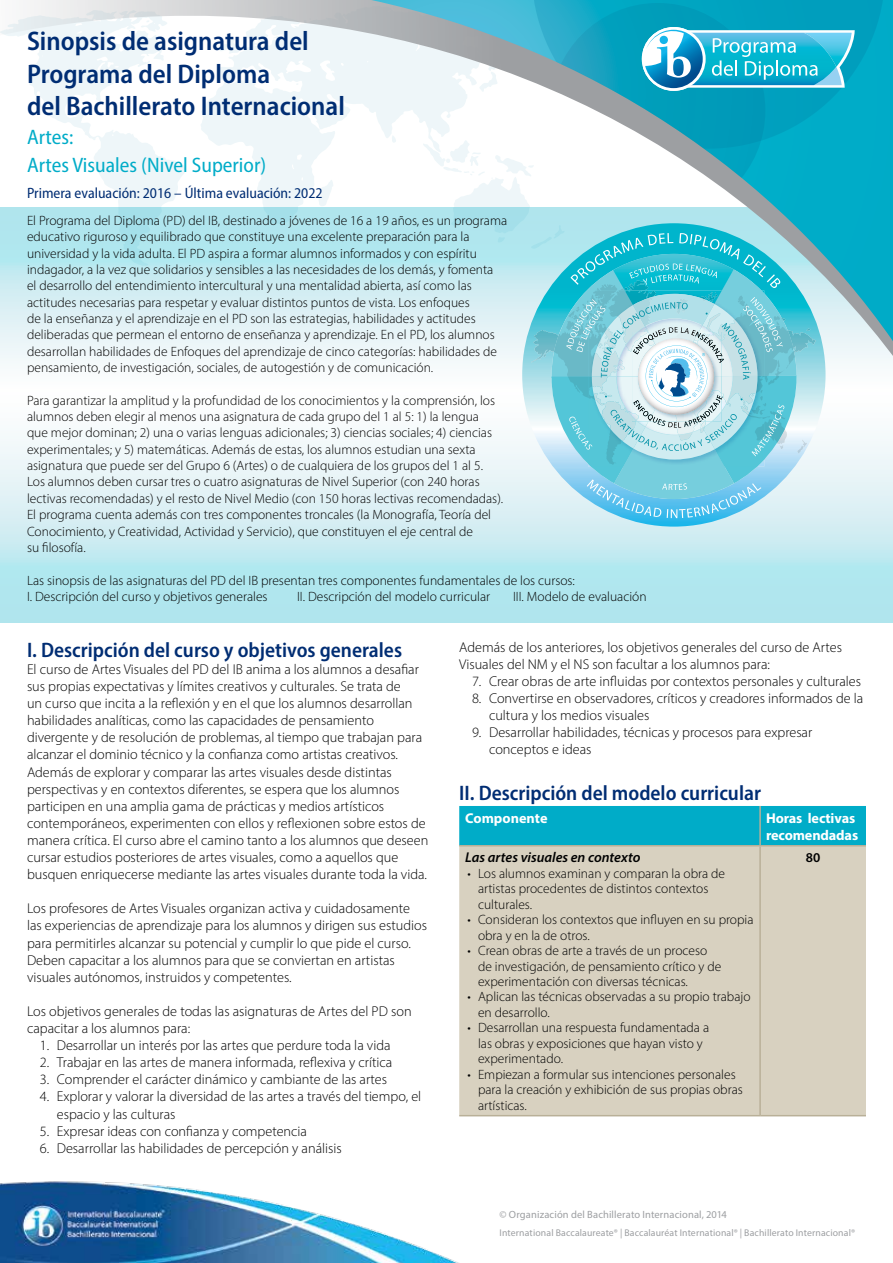
<style>
.page{position:relative;width:893px;height:1263px;background:#fff}
.page>*{position:absolute;margin:0;border:0;box-sizing:border-box;transform-origin:0 0}
.t1{font:600 semi-condensed 27px/32.4px "Myriad Pro";color:#002d73}
.t2{font:600 semi-condensed 21px "Myriad Pro";color:#002d73}
.t3{font:semi-condensed 21px/28.5px "Myriad Pro";color:#00acc8}
.t4{font:semi-condensed 15px "Myriad Pro";color:#002d73}
.t5{font:300 14.25px/17.1px "Myriad Pro";color:#000}
.t6{font:700 14.25px/17.1px "Myriad Pro";letter-spacing:-.01em;color:#fff}
.t7{font:italic 600 14.25px "Myriad Pro";color:#000}
.t8{font:300 13.5px/16.4px "Myriad Pro";color:#000}
.t9{font:600 13.5px "Myriad Pro";color:#000}
.t10{font:10.5px "Myriad Pro";letter-spacing:.01em;color:#9d9fa2}
.t11{font:9.75px "Myriad Pro";letter-spacing:.015em;color:#9d9fa2}
</style>
<div class="page">
<img style="left:0;top:1181px;width:459px;height:82px">
<div style="left:459px;top:806px;width:407px;height:39px;background:#00acc8"></div>
<div style="left:459px;top:846px;width:407px;height:269px;background:#d8d1c0"></div>
<hr style="left:759px;top:806px;width:2px;height:39px;background:#b9b098">
<hr style="left:459px;top:845px;width:301px;height:1px;background:#b9b098">
<hr style="left:760px;top:845px;width:106px;height:1px;background:#b9b098">
<hr style="left:759px;top:846px;width:2px;height:269px;background:#b9b098">
<hr style="left:459px;top:1115px;width:301px;height:1px;background:#b9b098">
<hr style="left:760px;top:1115px;width:106px;height:1px;background:#b9b098">
<svg style="left:0;top:436px;width:893px;height:187px"></svg>
<svg style="left:0;top:0;width:893px;height:386px"></svg>
<svg style="left:371px;top:0;width:522px;height:341px"></svg>
<svg style="left:532px;top:0;width:353px;height:149px"></svg>
<svg style="left:550px;top:3px;width:215px;height:215px;fill:#009fba"></svg>
<svg style="left:371px;top:0;width:22px;height:116px"></svg>
<svg style="left:522px;top:223px;width:303px;height:304px"></svg>
<svg style="left:423px;top:139px;width:388px;height:379px"></svg>
<svg style="left:642px;top:27px;width:213px;height:64px"></svg>
<h1 class="t1" style="left:27px;top:25px;width:319px">Sinopsis de asignatura del<br>Programa del Diploma<br>del Bachillerato Internacional</h1>
<h2 class="t3" style="left:27px;top:122px;width:241px">Artes:<br>Artes Visuales (Nivel Superior)</h2>
<p class="t4" style="left:27px;top:184px;width:297px">Primera evaluación: 2016 – Última evaluación: 2022</p>
<p class="t8" style="left:27px;top:212px;width:482px">El Programa del Diploma (PD) del IB, destinado a jóvenes de 16 a 19 años, es un programa educativo riguroso y equilibrado que constituye una excelente preparación para la universidad y la vida adulta. El PD aspira a formar alumnos informados y con espíritu indagador, a la vez que solidarios y sensibles a las necesidades de los demás, y fomenta<br>el desarrollo del entendimiento intercultural y una mentalidad abierta, así como las actitudes necesarias para respetar y evaluar distintos puntos de vista. Los enfoques<br>de la enseñanza y el aprendizaje en el PD son las estrategias, habilidades y actitudes deliberadas que permean el entorno de enseñanza y aprendizaje. En el PD, los alumnos desarrollan habilidades de Enfoques del aprendizaje de cinco categorías: habilidades de pensamiento, de investigación, sociales, de autogestión y de comunicación.</p>
<p class="t8" style="left:27px;top:392px;width:478px">Para garantizar la amplitud y la profundidad de los conocimientos y la comprensión, los alumnos deben elegir al menos una asignatura de cada grupo del 1 al 5: 1) la lengua que mejor dominan; 2) una o varias lenguas adicionales; 3) ciencias sociales; 4) ciencias experimentales; y 5) matemáticas. Además de estas, los alumnos estudian una sexta asignatura que puede ser del Grupo 6 (Artes) o de cualquiera de los grupos del 1 al 5.<br>Los alumnos deben cursar tres o cuatro asignaturas de Nivel Superior (con 240 horas lectivas recomendadas) y el resto de Nivel Medio (con 150 horas lectivas recomendadas).<br>El programa cuenta además con tres componentes troncales (la Monografía, Teoría del Conocimiento, y Creatividad, Actividad y Servicio), que constituyen el eje central de<br>su filosofía.</p>
<p class="t8" style="left:27px;top:572px;width:549px">Las sinopsis de las asignaturas del PD del IB presentan tres componentes fundamentales de los cursos:<br>I. Descripción del curso y objetivos generales</p>
<p class="t8" style="left:297px;top:588px;width:195px">II. Descripción del modelo curricular</p>
<p class="t8" style="left:513px;top:588px;width:135px">III. Modelo de evaluación</p>
<h2 class="t2" style="left:27px;top:637px;width:377px">I. Descripción del curso y objetivos generales</h2>
<p class="t5" style="left:27px;top:660px;width:403px">El curso de Artes Visuales del PD del IB anima a los alumnos a desafiar sus propias expectativas y límites creativos y culturales. Se trata de<br>un curso que incita a la reflexión y en el que los alumnos desarrollan habilidades analíticas, como las capacidades de pensamiento divergente y de resolución de problemas, al tiempo que trabajan para alcanzar el dominio técnico y la confianza como artistas creativos.<br>Además de explorar y comparar las artes visuales desde distintas perspectivas y en contextos diferentes, se espera que los alumnos participen en una amplia gama de prácticas y medios artísticos contemporáneos, experimenten con ellos y reflexionen sobre estos de manera crítica. El curso abre el camino tanto a los alumnos que deseen cursar estudios posteriores de artes visuales, como a aquellos que busquen enriquecerse mediante las artes visuales durante toda la vida.</p>
<p class="t5" style="left:27px;top:900px;width:402px">Los profesores de Artes Visuales organizan activa y cuidadosamente las experiencias de aprendizaje para los alumnos y dirigen sus estudios para permitirles alcanzar su potencial y cumplir lo que pide el curso.<br>Deben capacitar a los alumnos para que se conviertan en artistas visuales autónomos, instruidos y competentes.</p>
<p class="t5" style="left:27px;top:1002px;width:386px">Los objetivos generales de todas las asignaturas de Artes del PD son capacitar a los alumnos para:</p>
<p class="t5" style="left:40px;top:1037px;width:352px">1. Desarrollar un interés por las artes que perdure toda la vida</p>
<p class="t5" style="left:40px;top:1054px;width:354px">2. Trabajar en las artes de manera informada, reflexiva y crítica</p>
<p class="t5" style="left:40px;top:1071px;width:349px">3. Comprender el carácter dinámico y cambiante de las artes</p>
<p class="t5" style="left:57px;top:1088px;width:366px;text-indent:-17px">4. Explorar y valorar la diversidad de las artes a través del tiempo, el espacio y las culturas</p>
<p class="t5" style="left:40px;top:1122px;width:269px">5. Expresar ideas con confianza y competencia</p>
<p class="t5" style="left:40px;top:1139px;width:303px">6. Desarrollar las habilidades de percepción y análisis</p>
<p class="t5" style="left:459px;top:638px;width:384px">Además de los anteriores, los objetivos generales del curso de Artes<br>Visuales del NM y el NS son facultar a los alumnos para:</p>
<p class="t5" style="left:472px;top:672px;width:391px">7. Crear obras de arte influidas por contextos personales y culturales</p>
<p class="t5" style="left:489px;top:690px;width:376px;text-indent:-17px">8. Convertirse en observadores, críticos y creadores informados de la cultura y los medios visuales</p>
<p class="t5" style="left:489px;top:724px;width:325px;text-indent:-17px">9. Desarrollar habilidades, técnicas y procesos para expresar conceptos e ideas</p>
<h2 class="t2" style="left:459px;top:780px;width:303px">II. Descripción del modelo curricular</h2>
<p class="t6" style="left:465px;top:809px;width:84px">Componente</p>
<p class="t6" style="left:766px;top:809px;width:94px">Horas lectivas recomendadas</p>
<p class="t7" style="left:465px;top:848px;width:177px">Las artes visuales en contexto</p>
<p class="t8" style="left:478px;top:865px;width:249px;line-height:15.5px;text-indent:-11px">• Los alumnos examinan y comparan la obra de artistas procedentes de distintos contextos culturales.</p>
<p class="t8" style="left:478px;top:912px;width:277px;line-height:15.5px;text-indent:-11px">• Consideran los contextos que influyen en su propia obra y en la de otros.</p>
<p class="t8" style="left:478px;top:943px;width:245px;line-height:15.5px;text-indent:-11px">• Crean obras de arte a través de un proceso de investigación, de pensamiento crítico y de experimentación con diversas técnicas.</p>
<p class="t8" style="left:478px;top:989px;width:274px;line-height:15.5px;text-indent:-11px">• Aplican las técnicas observadas a su propio trabajo en desarrollo.</p>
<p class="t8" style="left:478px;top:1020px;width:233px;line-height:15.5px;text-indent:-11px">• Desarrollan una respuesta fundamentada a las obras y exposiciones que hayan visto y experimentado.</p>
<p class="t8" style="left:478px;top:1066px;width:266px;line-height:15.5px;text-indent:-11px">• Empiezan a formular sus intenciones personales para la creación y exhibición de sus propias obras artísticas.</p>
<p class="t9" style="left:806px;top:849px;width:16px">80</p>
<p class="t10" style="left:500px;top:1208px;width:229px">© Organización del Bachillerato Internacional, 2014</p>
<p class="t11" style="left:500px;top:1226px;width:357px">International Baccalaureate® | Baccalauréat International® | Bachillerato Internacional®</p>
</div>
